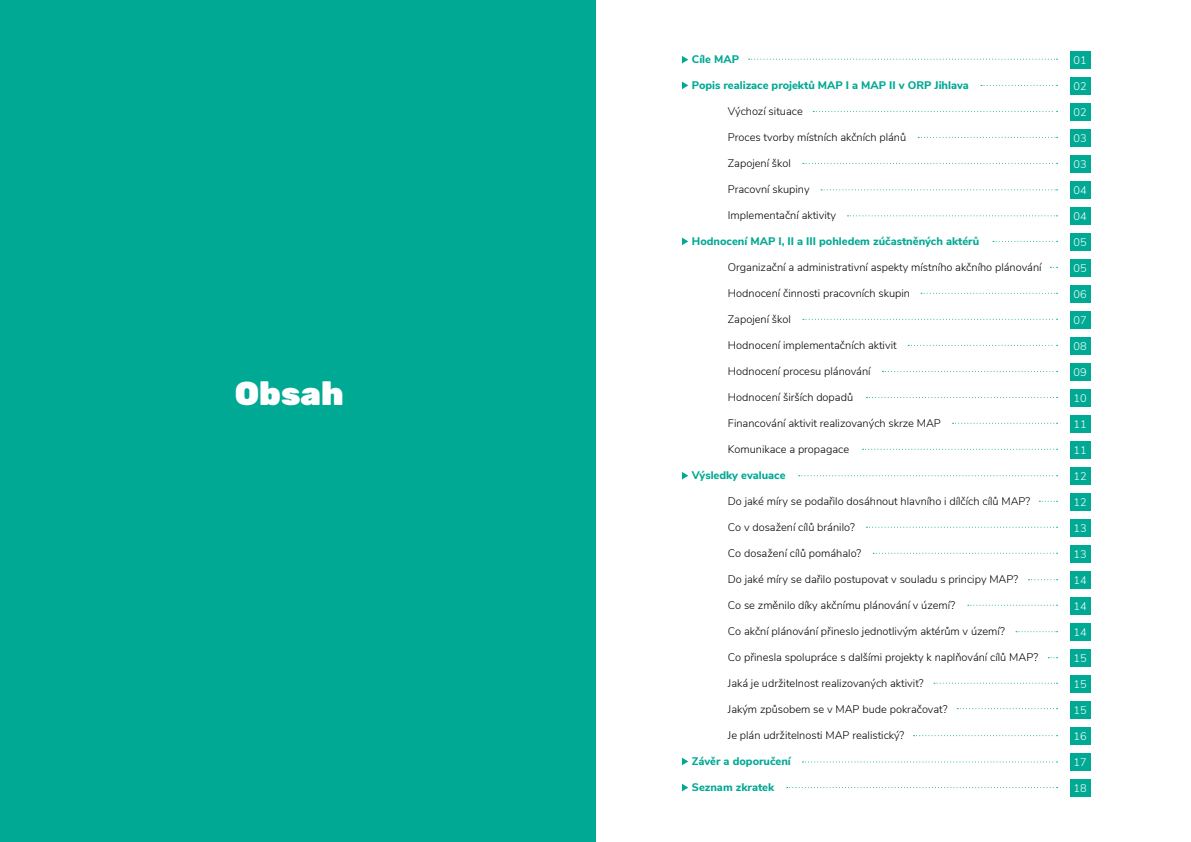
<style>
.page{position:relative;width:1191px;height:842px;background:#fff}
.page>*{position:absolute;margin:0;border:0;box-sizing:border-box;transform-origin:0 0}
.t1{font:900 33px "Rubik";color:#fff}
.t2{font:300 11px "Nunito Sans";color:#000}
.t3{font:800 11px "Nunito Sans";color:#00a993}
.t4{font:300 11px "Nunito Sans";color:#fff}
</style>
<div class="page">
<div style="left:1070px;top:233px;width:20px;height:18px;background:#00a993"></div>
<div style="left:1070px;top:259px;width:20px;height:18px;background:#00a993"></div>
<div style="left:1070px;top:285px;width:20px;height:18px;background:#00a993"></div>
<div style="left:1070px;top:311px;width:20px;height:18px;background:#00a993"></div>
<div style="left:1070px;top:337px;width:20px;height:18px;background:#00a993"></div>
<div style="left:1070px;top:363px;width:20px;height:18px;background:#00a993"></div>
<div style="left:1070px;top:389px;width:20px;height:18px;background:#00a993"></div>
<div style="left:1070px;top:415px;width:20px;height:18px;background:#00a993"></div>
<div style="left:1070px;top:441px;width:20px;height:18px;background:#00a993"></div>
<div style="left:1070px;top:467px;width:20px;height:18px;background:#00a993"></div>
<div style="left:1070px;top:493px;width:20px;height:18px;background:#00a993"></div>
<div style="left:1070px;top:519px;width:20px;height:18px;background:#00a993"></div>
<div style="left:1070px;top:545px;width:20px;height:18px;background:#00a993"></div>
<div style="left:1070px;top:571px;width:20px;height:18px;background:#00a993"></div>
<div style="left:1070px;top:597px;width:20px;height:18px;background:#00a993"></div>
<div style="left:1070px;top:623px;width:20px;height:18px;background:#00a993"></div>
<div style="left:1070px;top:649px;width:20px;height:18px;background:#00a993"></div>
<div style="left:1070px;top:675px;width:20px;height:17px;background:#00a993"></div>
<div style="left:1070px;top:701px;width:20px;height:17px;background:#00a993"></div>
<div style="left:1070px;top:727px;width:20px;height:17px;background:#00a993"></div>
<div style="left:1070px;top:753px;width:20px;height:17px;background:#00a993"></div>
<div style="left:1070px;top:779px;width:20px;height:17px;background:#00a993"></div>
<div style="left:1070px;top:207px;width:20px;height:18px;background:#00a993"></div>
<div style="left:1070px;top:181px;width:20px;height:18px;background:#00a993"></div>
<div style="left:1070px;top:155px;width:20px;height:18px;background:#00a993"></div>
<div style="left:1070px;top:129px;width:20px;height:18px;background:#00a993"></div>
<div style="left:1070px;top:103px;width:20px;height:18px;background:#00a993"></div>
<div style="left:1070px;top:77px;width:20px;height:18px;background:#00a993"></div>
<div style="left:1070px;top:51px;width:20px;height:18px;background:#00a993"></div>
<div style="left:0;top:0;width:595px;height:842px;background:#00a993"></div>
<svg style="left:682px;top:82px;width:6px;height:7px"></svg>
<svg style="left:682px;top:56px;width:6px;height:8px"></svg>
<svg style="left:682px;top:238px;width:6px;height:7px"></svg>
<svg style="left:682px;top:472px;width:6px;height:7px"></svg>
<svg style="left:682px;top:758px;width:6px;height:7px"></svg>
<svg style="left:682px;top:784px;width:6px;height:7px"></svg>
<svg style="left:748px;top:59px;width:309px;height:1px"></svg>
<svg style="left:981px;top:85px;width:76px;height:1px"></svg>
<svg style="left:813px;top:111px;width:244px;height:1px"></svg>
<svg style="left:918px;top:137px;width:139px;height:1px"></svg>
<svg style="left:803px;top:163px;width:254px;height:1px"></svg>
<svg style="left:821px;top:189px;width:236px;height:1px"></svg>
<svg style="left:847px;top:215px;width:210px;height:1px"></svg>
<svg style="left:993px;top:241px;width:64px;height:1px"></svg>
<svg style="left:921px;top:293px;width:136px;height:1px"></svg>
<svg style="left:803px;top:319px;width:254px;height:1px"></svg>
<svg style="left:908px;top:345px;width:149px;height:1px"></svg>
<svg style="left:882px;top:371px;width:175px;height:1px"></svg>
<svg style="left:866px;top:397px;width:191px;height:1px"></svg>
<svg style="left:952px;top:423px;width:105px;height:1px"></svg>
<svg style="left:862px;top:449px;width:195px;height:1px"></svg>
<svg style="left:798px;top:475px;width:259px;height:1px"></svg>
<svg style="left:1039px;top:501px;width:18px;height:1px"></svg>
<svg style="left:866px;top:527px;width:191px;height:1px"></svg>
<svg style="left:873px;top:553px;width:184px;height:1px"></svg>
<svg style="left:1028px;top:579px;width:29px;height:1px"></svg>
<svg style="left:967px;top:605px;width:90px;height:1px"></svg>
<svg style="left:1016px;top:631px;width:41px;height:1px"></svg>
<svg style="left:934px;top:683px;width:123px;height:1px"></svg>
<svg style="left:957px;top:708px;width:100px;height:1px"></svg>
<svg style="left:913px;top:735px;width:144px;height:1px"></svg>
<svg style="left:802px;top:761px;width:255px;height:1px"></svg>
<svg style="left:786px;top:787px;width:271px;height:1px"></svg>
<h1 class="t1" style="left:235px;top:374px;width:110px">Obsah</h1>
<p class="t3" style="left:692px;top:51px;width:49px">Cíle MAP</p>
<p class="t3" style="left:692px;top:77px;width:278px">Popis realizace projektů MAP I a MAP II v ORP Jihlava</p>
<p class="t2" style="left:728px;top:103px;width:76px">Výchozí situace</p>
<p class="t2" style="left:728px;top:129px;width:180px">Proces tvorby místních akčních plánů</p>
<p class="t2" style="left:728px;top:155px;width:64px">Zapojení škol</p>
<p class="t2" style="left:728px;top:181px;width:83px">Pracovní skupiny</p>
<p class="t2" style="left:728px;top:207px;width:110px">Implementační aktivity</p>
<p class="t3" style="left:692px;top:233px;width:289px">Hodnocení MAP I, II a III pohledem zúčastněných aktérů</p>
<p class="t2" style="left:728px;top:259px;width:315px">Organizační a administrativní aspekty místního akčního plánování</p>
<p class="t2" style="left:728px;top:285px;width:184px">Hodnocení činnosti pracovních skupin</p>
<p class="t2" style="left:728px;top:311px;width:64px">Zapojení škol</p>
<p class="t2" style="left:728px;top:337px;width:170px">Hodnocení implementačních aktivit</p>
<p class="t2" style="left:728px;top:364px;width:144px">Hodnocení procesu plánování</p>
<p class="t2" style="left:728px;top:390px;width:127px">Hodnocení širších dopadů</p>
<p class="t2" style="left:728px;top:416px;width:214px">Financování aktivit realizovaných skrze MAP</p>
<p class="t2" style="left:728px;top:442px;width:123px">Komunikace a propagace</p>
<p class="t3" style="left:692px;top:467px;width:95px">Výsledky evaluace</p>
<p class="t2" style="left:728px;top:494px;width:304px">Do jaké míry se podařilo dosáhnout hlavního i dílčích cílů MAP?</p>
<p class="t2" style="left:728px;top:520px;width:128px">Co v dosažení cílů bránilo?</p>
<p class="t2" style="left:728px;top:546px;width:135px">Co dosažení cílů pomáhalo?</p>
<p class="t2" style="left:728px;top:572px;width:292px">Do jaké míry se dařilo postupovat v souladu s principy MAP?</p>
<p class="t2" style="left:728px;top:598px;width:229px">Co se změnilo díky akčnímu plánování v území?</p>
<p class="t2" style="left:728px;top:624px;width:278px">Co akční plánování přineslo jednotlivým aktérům v území?</p>
<p class="t2" style="left:728px;top:650px;width:312px">Co přinesla spolupráce s dalšími projekty k naplňování cílů MAP?</p>
<p class="t2" style="left:728px;top:676px;width:197px">Jaká je udržitelnost realizovaných aktivit?</p>
<p class="t2" style="left:728px;top:702px;width:221px">Jakým způsobem se v MAP bude pokračovat?</p>
<p class="t2" style="left:728px;top:728px;width:178px">Je plán udržitelnosti MAP realistický?</p>
<p class="t3" style="left:692px;top:753px;width:100px">Závěr a doporučení</p>
<p class="t3" style="left:692px;top:779px;width:84px">Seznam zkratek</p>
<p class="t4" style="left:1073px;top:52px;width:15px">01</p>
<p class="t4" style="left:1073px;top:78px;width:15px">02</p>
<p class="t4" style="left:1073px;top:104px;width:15px">02</p>
<p class="t4" style="left:1073px;top:130px;width:15px">03</p>
<p class="t4" style="left:1073px;top:156px;width:15px">03</p>
<p class="t4" style="left:1073px;top:182px;width:15px">04</p>
<p class="t4" style="left:1073px;top:208px;width:15px">04</p>
<p class="t4" style="left:1073px;top:234px;width:15px">05</p>
<p class="t4" style="left:1073px;top:260px;width:15px">05</p>
<p class="t4" style="left:1073px;top:286px;width:15px">06</p>
<p class="t4" style="left:1073px;top:312px;width:15px">07</p>
<p class="t4" style="left:1073px;top:338px;width:15px">08</p>
<p class="t4" style="left:1073px;top:364px;width:15px">09</p>
<p class="t4" style="left:1073px;top:390px;width:15px">10</p>
<p class="t4" style="left:1073px;top:416px;width:15px">11</p>
<p class="t4" style="left:1073px;top:442px;width:15px">11</p>
<p class="t4" style="left:1073px;top:468px;width:15px">12</p>
<p class="t4" style="left:1073px;top:494px;width:15px">12</p>
<p class="t4" style="left:1073px;top:520px;width:15px">13</p>
<p class="t4" style="left:1073px;top:546px;width:15px">13</p>
<p class="t4" style="left:1073px;top:572px;width:15px">14</p>
<p class="t4" style="left:1073px;top:598px;width:15px">14</p>
<p class="t4" style="left:1073px;top:624px;width:15px">14</p>
<p class="t4" style="left:1073px;top:650px;width:15px">15</p>
<p class="t4" style="left:1073px;top:676px;width:15px">15</p>
<p class="t4" style="left:1073px;top:702px;width:15px">15</p>
<p class="t4" style="left:1073px;top:728px;width:15px">16</p>
<p class="t4" style="left:1073px;top:754px;width:15px">17</p>
<p class="t4" style="left:1073px;top:780px;width:15px">18</p>
</div>
